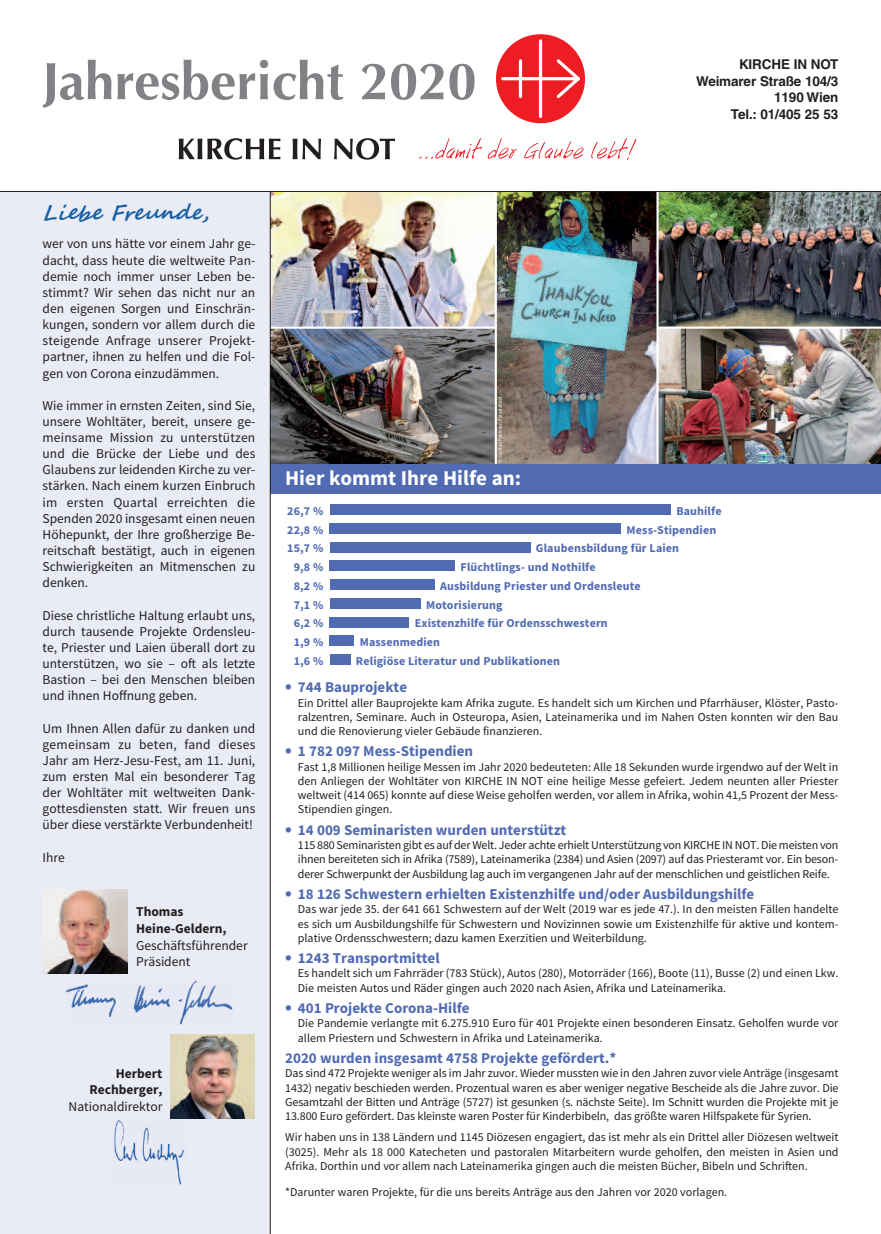
<style>
.page{position:relative;width:881px;height:1234px;background:#fff}
.page>*{position:absolute;margin:0;border:0;box-sizing:border-box;transform-origin:0 0}
.t1{font:700 21px "Source Sans Pro";color:#fff}
.t2{font:italic 700 21px "Segoe Script";color:#165fa4}
.t3{font:700 15px "Source Sans Pro";color:#516bb3}
.t4{font:13.5px/16px "Source Sans Pro";color:#231f20;text-align:justify}
.t5{font:700 13.5px/16.5px "Helvetica";letter-spacing:-.01em;color:#231f20;text-align:right}
.t6{font:700 13.5px/16.5px "Source Sans Pro";color:#231f20}
.t7{font:12px/14.2px "Source Sans Pro";color:#231f20;text-align:justify}
.t8{font:700 12px "Source Sans Pro";letter-spacing:.01em;color:#516bb3}
.t9{font:5.25px "Source Sans Pro";color:#fff}
.s1{font-size:19.5px}
</style>
<div class="page">
<div style="left:0;top:191px;width:270px;height:1042px;background:#e9ebf5"></div>
<img style="left:271px;top:192px;width:223px;height:134px">
<div style="left:270px;top:463px;width:610px;height:30px;background:#516bb3"></div>
<div style="left:330px;top:504px;width:340px;height:10px;background:#516bb3"></div>
<div style="left:330px;top:579px;width:104px;height:10px;background:#516bb3"></div>
<div style="left:330px;top:635px;width:24px;height:11px;background:#516bb3"></div>
<div style="left:330px;top:654px;width:20px;height:10px;background:#516bb3"></div>
<div style="left:330px;top:523px;width:290px;height:10px;background:#516bb3"></div>
<div style="left:330px;top:598px;width:90px;height:10px;background:#516bb3"></div>
<div style="left:330px;top:616px;width:79px;height:11px;background:#516bb3"></div>
<div style="left:330px;top:541px;width:200px;height:11px;background:#516bb3"></div>
<div style="left:330px;top:560px;width:125px;height:11px;background:#516bb3"></div>
<img style="left:43px;top:889px;width:85px;height:85px">
<img style="left:65px;top:980px;width:167px;height:43px">
<img style="left:496px;top:192px;width:160px;height:271px">
<img style="left:658px;top:192px;width:222px;height:134px">
<img style="left:271px;top:328px;width:223px;height:135px">
<img style="left:658px;top:328px;width:222px;height:135px">
<hr style="left:0;top:191px;width:880px;height:1px;background:#231f20">
<hr style="left:270px;top:191px;width:1px;height:1042px;background:#231f20">
<img style="left:170px;top:1034px;width:84px;height:84px">
<img style="left:114px;top:1120px;width:71px;height:65px">
<svg style="left:43px;top:60px;width:431px;height:48px"></svg>
<div style="left:496px;top:34px;width:88px;height:89px;background:#ee1d23;border-radius:50%"></div>
<svg style="left:499px;top:38px;width:84px;height:82px"></svg>
<svg style="left:419px;top:138px;width:62px;height:21px"></svg>
<svg style="left:487px;top:138px;width:30px;height:21px"></svg>
<svg style="left:524px;top:141px;width:59px;height:18px"></svg>
<svg style="left:591px;top:138px;width:45px;height:22px"></svg>
<svg style="left:179px;top:138px;width:216px;height:22px"></svg>
<p class="t5" style="left:696px;top:58px;width:144px">KIRCHE IN NOT<br>Weimarer Straße 104/3<br>1190 Wien<br>Tel.: 01/405 25 53</p>
<h1 class="t2" style="left:43px;top:200px;width:175px">LiebeFreunde,</h1>
<p class="t4" style="left:43px;top:237px;width:214px">wer von uns hätte vor einem Jahr ge&shy;dacht, dass heute die weltweite Pan&shy;demie noch immer unser Leben be&shy;stimmt? Wir sehen das nicht nur an den eigenen Sorgen und Einschrän&shy;kungen, sondern vor allem durch die steigende Anfrage unserer Projekt&shy;partner, ihnen zu helfen und die Fol&shy;gen von Corona einzudämmen.</p>
<p class="t4" style="left:43px;top:398px;width:214px">Wie immer in ernsten Zeiten, sind Sie, unsere Wohltäter, bereit, unsere ge&shy;meinsame Mission zu unterstützen und die Brücke der Liebe und des Glaubens zur leidenden Kirche zu ver&shy;stärken. Nach einem kurzen Einbruch im ersten Quartal erreichten die Spenden 2020 insgesamt einen neuen Höhepunkt, der Ihre großherzige Be&shy;reitschaft bestätigt, auch in eigenen Schwierigkeiten an Mitmenschen zu denken.</p>
<p class="t4" style="left:43px;top:608px;width:214px">Diese christliche Haltung erlaubt uns, durch tausende Projekte Ordensleu&shy;te, Priester und Laien überall dort zu unterstützen, wo sie – oft als letzte Bastion – bei den Menschen bleiben und ihnen Hoffnung geben.</p>
<p class="t4" style="left:43px;top:721px;width:214px">Um Ihnen Allen dafür zu danken und gemeinsam zu beten, fand dieses Jahr am Herz-Jesu-Fest, am 11. Juni, zum ersten Mal ein besonderer Tag der Wohltäter mit weltweiten Dank&shy;gottesdiensten statt. Wir freuen uns über diese verstärkte Verbundenheit!</p>
<p class="t4" style="left:43px;top:850px;width:24px">Ihre</p>
<p class="t6" style="left:136px;top:904px;width:92px">Thomas<br>Heine-Geldern,</p>
<p class="t4" style="left:136px;top:937px;width:113px;line-height:16.5px">Geschäftsführender<br>Präsident</p>
<p class="t6" style="left:89px;top:1065px;width:75px;text-align:right">Herbert<br>Rechberger,</p>
<p class="t4" style="left:69px;top:1098px;width:95px">Nationaldirektor</p>
<p class="t9" style="left:498px;top:462px;width:67px;rotate:-90deg">© Caritas Pakistan Faisalabad</p>
<h1 class="t1" style="left:285px;top:470px;width:237px">Hier kommt Ihre Hilfe an:</h1>
<p class="t8" style="left:287px;top:506px;width:38px">26,7 %</p>
<p class="t8" style="left:676px;top:506px;width:47px">Bauhilfe</p>
<p class="t8" style="left:287px;top:525px;width:38px">22,8 %</p>
<p class="t8" style="left:626px;top:525px;width:91px">Mess-Stipendien</p>
<p class="t8" style="left:287px;top:544px;width:38px">15,7 %</p>
<p class="t8" style="left:535px;top:544px;width:145px">Glaubensbildung für Laien</p>
<p class="t8" style="left:293px;top:562px;width:31px">9,8 %</p>
<p class="t8" style="left:460px;top:562px;width:136px">Flüchtlings- und Nothilfe</p>
<p class="t8" style="left:293px;top:581px;width:31px">8,2 %</p>
<p class="t8" style="left:440px;top:581px;width:202px">Ausbildung Priester und Ordensleute</p>
<p class="t8" style="left:293px;top:600px;width:31px">7,1 %</p>
<p class="t8" style="left:426px;top:600px;width:78px">Motorisierung</p>
<p class="t8" style="left:293px;top:619px;width:31px">6,2 %</p>
<p class="t8" style="left:414px;top:619px;width:194px">Existenzhilfe für Ordensschwestern</p>
<p class="t8" style="left:293px;top:637px;width:31px">1,9 %</p>
<p class="t8" style="left:359px;top:637px;width:82px">Massenmedien</p>
<p class="t8" style="left:293px;top:656px;width:31px">1,6 %</p>
<p class="t8" style="left:356px;top:656px;width:205px">Religiöse Literatur und Publikationen</p>
<p class="t3" style="left:285px;top:681px;width:123px"><span class="s1">•</span> 744 Bauprojekte</p>
<p class="t7" style="left:298px;top:696px;width:542px">Ein Drittel aller Bauprojekte kam Afrika zugute. Es handelt sich um Kirchen und Pfarrhäuser, Klöster, Pasto&shy;ralzentren, Seminare. Auch in Osteuropa, Asien, Lateinamerika und im Nahen Osten konnten wir den Bau und die Renovierung vieler Gebäude finanzieren.</p>
<p class="t3" style="left:285px;top:745px;width:189px"><span class="s1">•</span> 1 782 097 Mess-Stipendien</p>
<p class="t7" style="left:298px;top:760px;width:542px">Fast 1,8 Millionen heilige Messen im Jahr 2020 bedeuteten: Alle 18 Sekunden wurde irgendwo auf der Welt in den Anliegen der Wohltäter von KIRCHE IN NOT eine heilige Messe gefeiert. Jedem neunten aller Priester weltweit (414 065) konnte auf diese Weise geholfen werden, vor allem in Afrika, wohin 41,5 Prozent der Mess-Stipendien gingen.</p>
<p class="t3" style="left:285px;top:824px;width:282px"><span class="s1">•</span> 14 009 Seminaristen wurden unterstützt</p>
<p class="t7" style="left:298px;top:838px;width:542px">115 880 Seminaristen gibt es auf der Welt. Jeder achte erhielt Unterstützung von KIRCHE IN NOT. Die meisten von ihnen bereiteten sich in Afrika (7589), Lateinamerika (2384) und Asien (2097) auf das Priesteramt vor. Ein beson&shy;derer Schwerpunkt der Ausbildung lag auch im vergangenen Jahr auf der menschlichen und geistlichen Reife.</p>
<p class="t3" style="left:285px;top:888px;width:470px"><span class="s1">•</span> 18 126 Schwestern erhielten Existenzhilfe und/oder Ausbildungshilfe</p>
<p class="t7" style="left:298px;top:902px;width:542px">Das war jede 35. der 641 661 Schwestern auf der Welt (2019 war es jede 47.). In den meisten Fällen handelte es sich um Ausbildungshilfe für Schwestern und Novizinnen sowie um Existenzhilfe für aktive und kontem&shy;plative Ordensschwestern; dazu kamen Exerzitien und Weiterbildung.</p>
<p class="t3" style="left:285px;top:952px;width:156px"><span class="s1">•</span> 1243 Transportmittel</p>
<p class="t7" style="left:298px;top:967px;width:542px">Es handelt sich um Fahrräder (783 Stück), Autos (280), Motorräder (166), Boote (11), Busse (2) und einen Lkw.<br>Die meisten Autos und Räder gingen auch 2020 nach Asien, Afrika und Lateinamerika.</p>
<p class="t3" style="left:285px;top:1002px;width:186px"><span class="s1">•</span> 401 Projekte Corona-Hilfe</p>
<p class="t7" style="left:298px;top:1016px;width:541px">Die Pandemie verlangte mit 6.275.910 Euro für 401 Projekte einen besonderen Einsatz. Geholfen wurde vor allem Priestern und Schwestern in Afrika und Lateinamerika.</p>
<p class="t3" style="left:285px;top:1052px;width:332px">2020 wurden insgesamt 4758 Projekte gefördert.*</p>
<p class="t7" style="left:285px;top:1066px;width:554px">Das sind 472 Projekte weniger als im Jahr zuvor. Wieder mussten wie in den Jahren zuvor viele Anträge (insgesamt 1432) negativ beschieden werden. Prozentual waren es aber weniger negative Bescheide als die Jahre zuvor. Die Gesamtzahl der Bitten und Anträge (5727) ist gesunken (s. nächste Seite). Im Schnitt wurden die Projekte mit je 13.800 Euro gefördert. Das kleinste waren Poster für Kinderbibeln, das größte waren Hilfspakete für Syrien.</p>
<p class="t7" style="left:285px;top:1130px;width:554px">Wir haben uns in 138 Ländern und 1145 Diözesen engagiert, das ist mehr als ein Drittel aller Diözesen weltweit (3025). Mehr als 18 000 Katecheten und pastoralen Mitarbeitern wurde geholfen, den meisten in Asien und Afrika. Dorthin und vor allem nach Lateinamerika gingen auch die meisten Bücher, Bibeln und Schriften.</p>
<p class="t7" style="left:285px;top:1185px;width:443px">*Darunter waren Projekte, für die uns bereits Anträge aus den Jahren vor 2020 vorlagen.</p>
</div>
